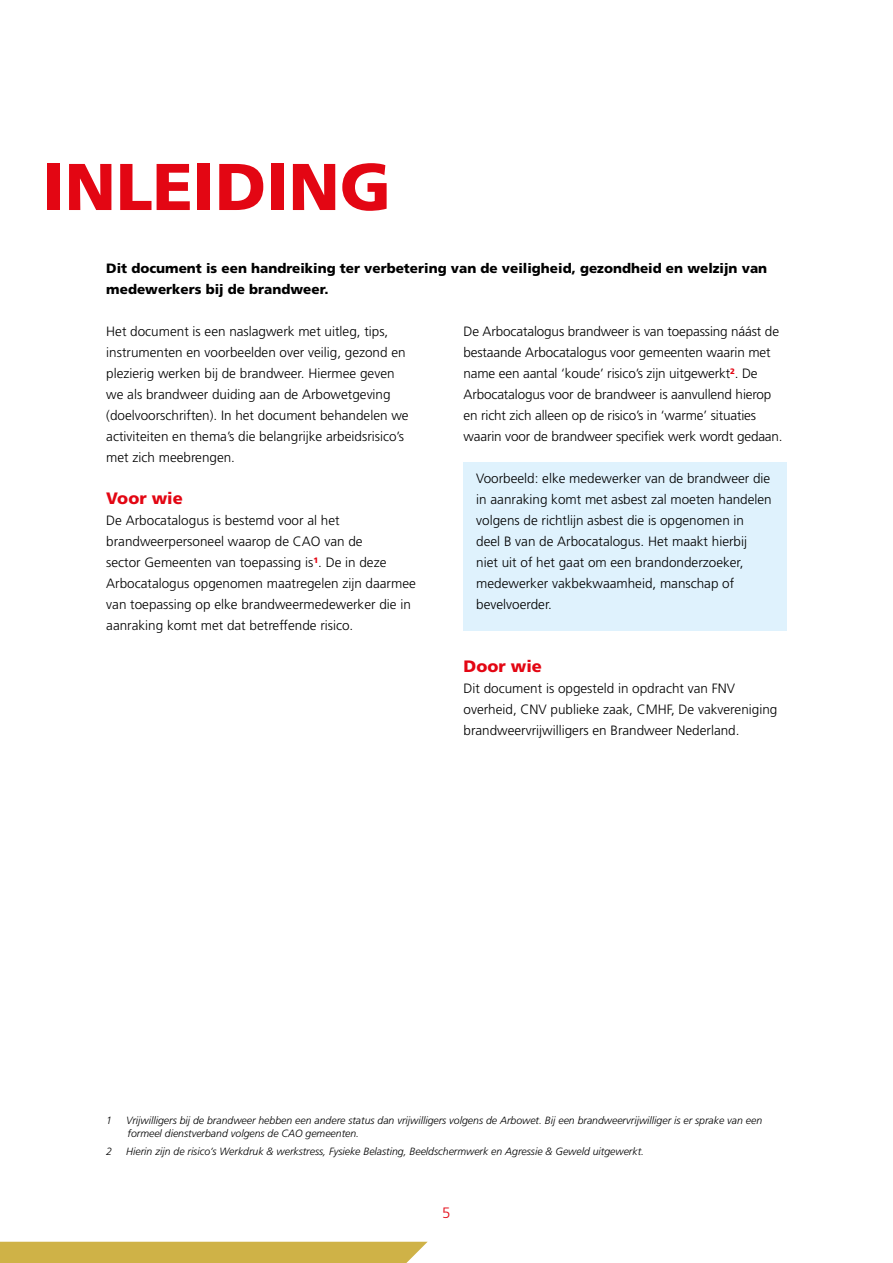
<style>
.page{position:relative;width:893px;height:1263px;background:#fff}
.page>*{position:absolute;margin:0;border:0;box-sizing:border-box;transform-origin:0 0}
.t1{font:900 66px "Frutiger LT Std";color:#e30613}
.t2{font:900 16.5px "Frutiger LT Std";color:#e30613}
.t3{font:300 15px "Frutiger LT Std";color:#e30613}
.t4{font:300 13.5px/21px "Frutiger LT Std";color:#000}
.t5{font:900 13.5px/21px "Frutiger LT Std";color:#000}
.t6{font:italic 300 10.5px/13.5px "Frutiger LT Std";color:#000}
</style>
<div class="page">
<div style="left:0;top:1242px;width:428px;height:21px;background:#cfb247"></div>
<div style="left:463px;top:462px;width:324px;height:168px;background:#dff2fd"></div>
<h1 class="t1" style="left:43px;top:147px;width:350px">INLEIDING</h1>
<p class="t5" style="left:106px;top:258px;width:662px">Dit document is een handreiking ter verbetering van de veiligheid, gezondheid en welzijn van medewerkers bij de brandweer.</p>
<p class="t4" style="left:106px;top:321px;width:304px">Het document is een naslagwerk met uitleg, tips, instrumenten en voorbeelden over veilig, gezond en plezierig werken bij de brandweer. Hiermee geven we als brandweer duiding aan de Arbowetgeving (doelvoorschriften). In het document behandelen we activiteiten en thema’s die belangrijke arbeidsrisico’s met zich meebrengen.</p>
<p class="t2" style="left:106px;top:488px;width:78px">Voor wie</p>
<p class="t4" style="left:106px;top:510px;width:311px">De Arbocatalogus is bestemd voor al het brandweerpersoneel waarop de CAO van de<br>sector Gemeenten van toepassing is<sup>1</sup>. De in deze Arbocatalogus opgenomen maatregelen zijn daarmee van toepassing op elke brandweermedewerker die in aanraking komt met dat betreffende risico.</p>
<p class="t4" style="left:463px;top:321px;width:321px">De Arbocatalogus brandweer is van toepassing náást de bestaande Arbocatalogus voor gemeenten waarin met name een aantal ‘koude’ risico’s zijn uitgewerkt<sup>2</sup>. De Arbocatalogus voor de brandweer is aanvullend hierop en richt zich alleen op de risico’s in ‘warme’ situaties waarin voor de brandweer specifiek werk wordt gedaan.</p>
<p class="t4" style="left:476px;top:468px;width:297px">Voorbeeld: elke medewerker van de brandweer die in aanraking komt met asbest zal moeten handelen volgens de richtlijn asbest die is opgenomen in<br>deel B van de Arbocatalogus. Het maakt hierbij niet uit of het gaat om een brandonderzoeker, medewerker vakbekwaamheid, manschap of bevelvoerder.</p>
<p class="t2" style="left:463px;top:656px;width:80px">Door wie</p>
<p class="t4" style="left:463px;top:678px;width:315px">Dit document is opgesteld in opdracht van FNV overheid, CNV publieke zaak, CMHF, De vakvereniging brandweervrijwilligers en Brandweer Nederland.</p>
<p class="t6" style="left:106px;top:1113px;width:7px">1</p>
<p class="t6" style="left:126px;top:1113px;width:637px">Vrijwilligers bij de brandweer hebben een andere status dan vrijwilligers volgens de Arbowet. Bij een brandweervrijwilliger is er sprake van een formeel dienstverband volgens de CAO gemeenten.</p>
<p class="t6" style="left:106px;top:1145px;width:7px">2</p>
<p class="t6" style="left:126px;top:1145px;width:519px">Hierin zijn de risico’s Werkdruk &amp; werkstress, Fysieke Belasting, Beeldschermwerk en Agressie &amp; Geweld uitgewerkt.</p>
<p class="t3" style="left:442px;top:1204px;width:10px">5</p>
</div>
